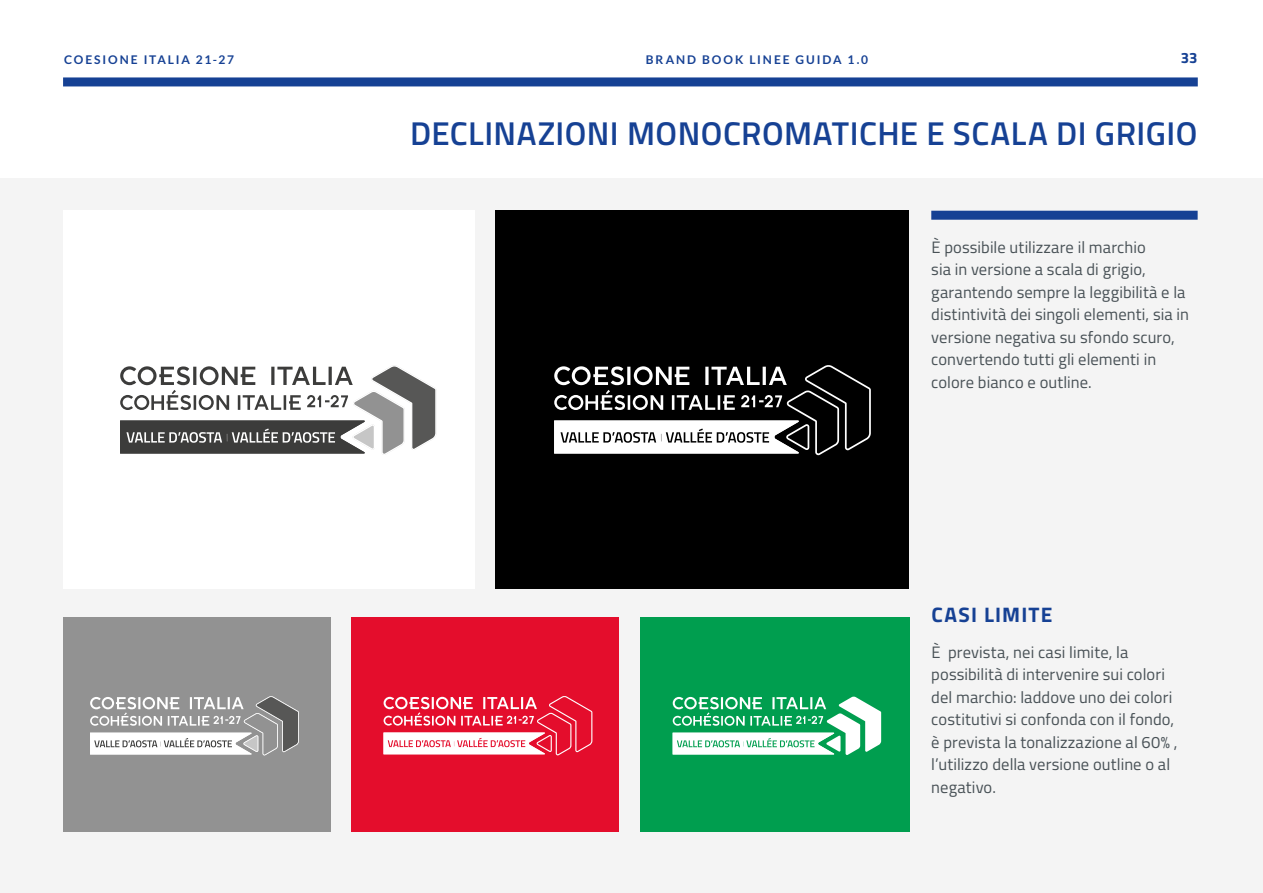
<style>
.page{position:relative;width:1263px;height:893px;background:#fff}
.page>*{position:absolute;margin:0;border:0;box-sizing:border-box;transform-origin:0 0}
.t1{font:600 33px "Titillium";letter-spacing:.015em;color:#164194}
.t2{font:700 21px "Titillium";letter-spacing:.06em;color:#164194}
.t3{font:16.5px/22.5px "Titillium Web";letter-spacing:.005em;color:#485156}
.t4{font:700 15px "Titillium";color:#164194}
.t5{font:700 12px "Lato";letter-spacing:.16em;color:#164194}
</style>
<div class="page">
<div style="left:0;top:179px;width:1263px;height:714px;background:#f4f4f4"></div>
<div style="left:63px;top:77px;width:1135px;height:9px;background:#164194"></div>
<div style="left:63px;top:211px;width:411px;height:378px;background:#fff"></div>
<div style="left:496px;top:211px;width:413px;height:378px;background:#000"></div>
<div style="left:63px;top:617px;width:267px;height:215px;background:#929292"></div>
<div style="left:351px;top:617px;width:268px;height:215px;background:#e40d2c"></div>
<div style="left:640px;top:617px;width:269px;height:215px;background:#009e4f"></div>
<div style="left:931px;top:211px;width:266px;height:9px;background:#164194"></div>
<svg style="left:554px;top:365px;width:317px;height:90px"></svg>
<svg style="left:383px;top:696px;width:209px;height:59px"></svg>
<svg style="left:120px;top:365px;width:316px;height:89px"></svg>
<svg style="left:673px;top:697px;width:208px;height:58px"></svg>
<svg style="left:90px;top:696px;width:209px;height:59px"></svg>
<p class="t5" style="left:64px;top:53px;width:171px">COESIONE ITALIA 21-27</p>
<p class="t5" style="left:646px;top:53px;width:224px">BRAND BOOK LINEE GUIDA 1.0</p>
<p class="t4" style="left:1181px;top:46px;width:18px">33</p>
<h1 class="t1" style="left:410px;top:108px;width:789px">DECLINAZIONI MONOCROMATICHE E SCALA DI GRIGIO</h1>
<p class="t3" style="left:931px;top:235px;width:259px">È possibile utilizzare il marchio<br>sia in versione a scala di grigio, garantendo sempre la leggibilità e la distintività dei singoli elementi, sia in versione negativa su sfondo scuro, convertendo tutti gli elementi in colore bianco e outline.</p>
<p class="t2" style="left:931px;top:598px;width:123px">CASI LIMITE</p>
<p class="t3" style="left:931px;top:640px;width:248px">È prevista, nei casi limite, la possibilità di intervenire sui colori del marchio: laddove uno dei colori costitutivi si confonda con il fondo, è prevista la tonalizzazione al 60% , l’utilizzo della versione outline o al negativo.</p>
</div>
